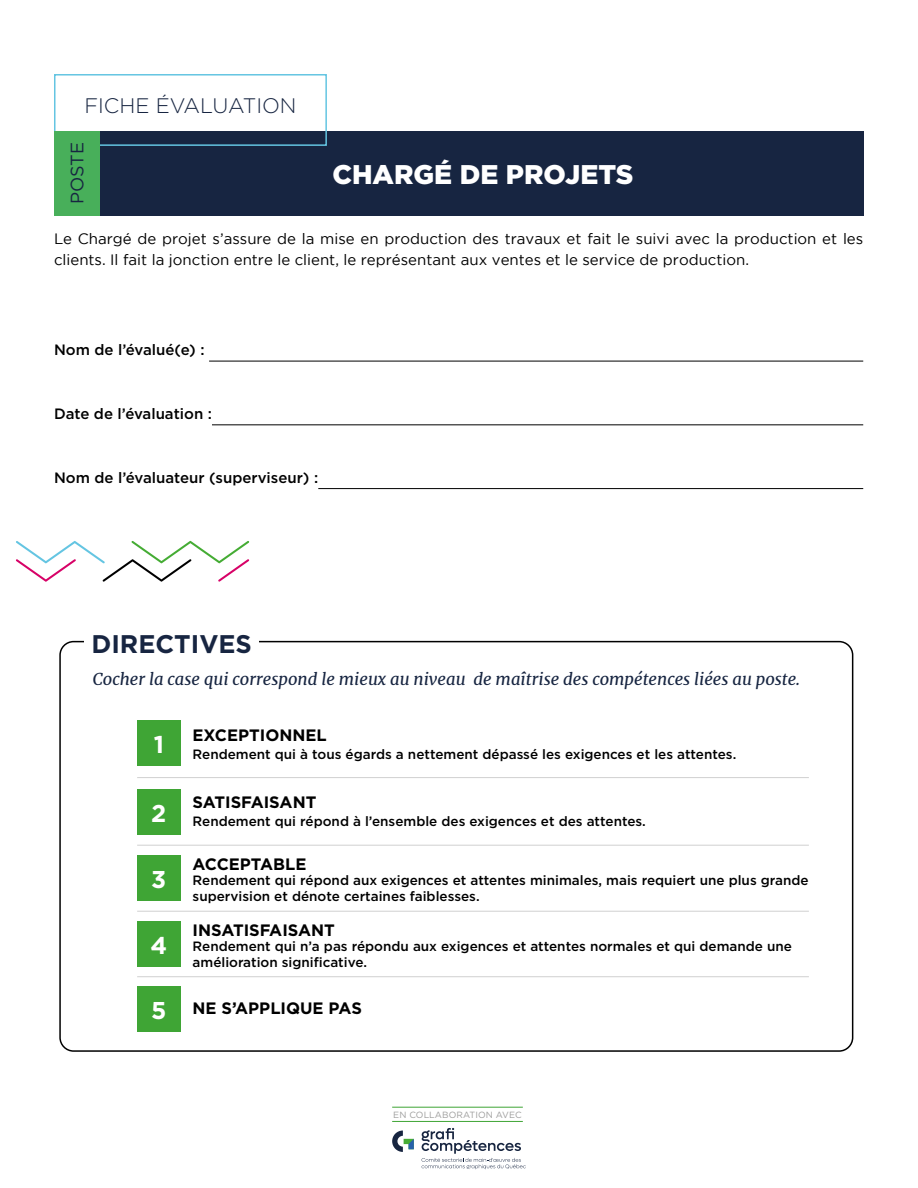
<style>
.page{position:relative;width:918px;height:1188px;background:#fff}
.page>*{position:absolute;margin:0;border:0;box-sizing:border-box;transform-origin:0 0}
.t1{font:900 27px "Gotham";color:#fff}
.t2{font:700 25.5px "Gotham";color:#172541}
.t3{font:700 24.3px "Gotham";color:#fff}
.t4{font:300 21px "Gotham";color:#172541}
.t5{font:18px "Gotham";color:#172541}
.t6{font:italic 16.5px "Merriweather";color:#172541}
.t7{font:700 16.5px "Gotham";color:#000}
.t8{font:15px/21px "Gotham";color:#000}
.t9{font:500 15px "Gotham";color:#000}
.t10{font:500 13.5px/15.8px "Gotham";color:#000}
.t11{font:9px "Gotham";letter-spacing:.01em;color:#9d9d9c}
</style>
<div class="page">
<div style="left:99px;top:131px;width:765px;height:85px;background:#172541"></div>
<hr style="left:209px;top:361px;width:654px;height:1px;background:#000">
<hr style="left:212px;top:425px;width:651px;height:1px;background:#000">
<hr style="left:318px;top:488px;width:545px;height:1px;background:#000">
<svg style="left:392px;top:1131px;width:22px;height:21px"></svg>
<svg style="left:422px;top:1128px;width:104px;height:41px"></svg>
<div style="left:137px;top:855px;width:43px;height:46px;background:#3fa535"></div>
<div style="left:137px;top:921px;width:43px;height:46px;background:#3fa535"></div>
<div style="left:137px;top:986px;width:43px;height:46px;background:#3fa535"></div>
<div style="left:137px;top:789px;width:43px;height:46px;background:#3fa535"></div>
<div style="left:137px;top:720px;width:43px;height:46px;background:#3fa535"></div>
<hr style="left:137px;top:777px;width:672px;height:1px;background:#d0d0d0">
<hr style="left:137px;top:845px;width:672px;height:1px;background:#d0d0d0">
<hr style="left:137px;top:911px;width:672px;height:1px;background:#d0d0d0">
<hr style="left:137px;top:976px;width:672px;height:1px;background:#d0d0d0">
<svg style="left:16px;top:541px;width:233px;height:41px"></svg>
<hr style="left:392px;top:1121px;width:131px;height:1px;background:#3fa535">
<hr style="left:392px;top:1107px;width:131px;height:1px;background:#3fa535">
<div style="left:54px;top:74px;width:273px;height:72px;border:2px solid #64c5e2"></div>
<div style="left:54px;top:131px;width:45px;height:85px;background:#48af5a"></div>
<h3 class="t4" style="left:84px;top:93px;width:214px">FICHE ÉVALUATION</h3>
<h3 class="t5" style="left:66px;top:204px;width:64px;rotate:-90deg">POSTE</h3>
<h1 class="t1" style="left:332px;top:156px;width:303px">CHARGÉ DE PROJETS</h1>
<p class="t8" style="left:54px;top:228px;width:811px">Le Chargé de projet s’assure de la mise en production des travaux et fait le suivi avec la production et les clients. Il fait la jonction entre le client, le représentant aux ventes et le service de production.</p>
<p class="t9" style="left:54px;top:340px;width:152px">Nom de l’évalué(e) :</p>
<p class="t9" style="left:54px;top:404px;width:159px">Date de l’évaluation :</p>
<p class="t9" style="left:54px;top:467px;width:266px">Nom de l’évaluateur (superviseur) :</p>
<h2 class="t2" style="left:91px;top:629px;width:162px">DIRECTIVES</h2>
<p class="t6" style="left:93px;top:668px;width:709px">Cocher la case qui correspond le mieux au niveau de maîtrise des compétences liées au poste.</p>
<h3 class="t3" style="left:154px;top:730px;width:12px">1</h3>
<h3 class="t3" style="left:151px;top:800px;width:17px">2</h3>
<h3 class="t3" style="left:151px;top:866px;width:17px">3</h3>
<h3 class="t3" style="left:150px;top:932px;width:18px">4</h3>
<h3 class="t3" style="left:151px;top:997px;width:17px">5</h3>
<p class="t7" style="left:193px;top:725px;width:136px">EXCEPTIONNEL</p>
<p class="t10" style="left:193px;top:746px;width:545px">Rendement qui à tous égards a nettement dépassé les exigences et les attentes.</p>
<p class="t7" style="left:193px;top:793px;width:125px">SATISFAISANT</p>
<p class="t10" style="left:193px;top:813px;width:455px">Rendement qui répond à l’ensemble des exigences et des attentes.</p>
<p class="t7" style="left:193px;top:854px;width:115px">ACCEPTABLE</p>
<p class="t10" style="left:193px;top:873px;width:618px">Rendement qui répond aux exigences et attentes minimales, mais requiert une plus grande supervision et dénote certaines faiblesses.</p>
<p class="t7" style="left:193px;top:920px;width:144px">INSATISFAISANT</p>
<p class="t10" style="left:193px;top:939px;width:601px">Rendement qui n’a pas répondu aux exigences et attentes normales et qui demande une amélioration significative.</p>
<p class="t7" style="left:193px;top:998px;width:171px">NE S’APPLIQUE PAS</p>
<p class="t11" style="left:393px;top:1109px;width:130px">EN COLLABORATION AVEC</p>
</div>
